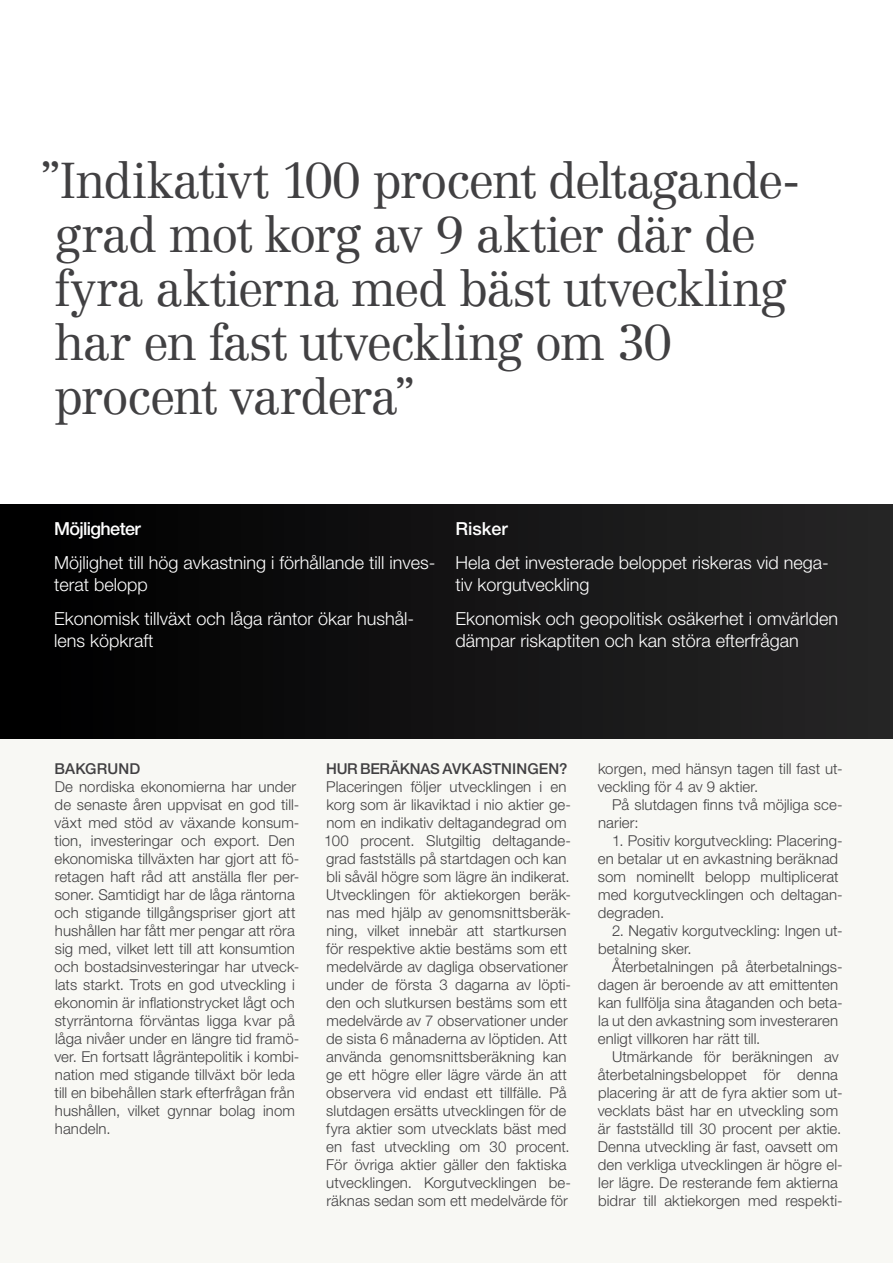
<style>
.page{position:relative;width:893px;height:1263px;background:#fff}
.page>*{position:absolute;margin:0;border:0;box-sizing:border-box;transform-origin:0 0}
.t1{font:300 49.5px/54px "Centennial LT Std";letter-spacing:-.035em;color:#414042}
.t2{font:300 18px/21.6px "Helvetica Neue LT Std";color:#fff}
.t3{font:500 18px "Helvetica Neue LT Std";letter-spacing:-.035em;color:#fff}
.t4{font:300 15px/18px "Helvetica Neue LT Std";letter-spacing:.005em;color:#414042}
.t5{font:500 15px "Helvetica Neue LT Std";letter-spacing:.005em;color:#414042}
</style>
<div class="page">
<div style="left:0;top:730px;width:893px;height:533px;background:#f8f8f4"></div>
<div style="left:0;top:504px;width:893px;height:234px;background:linear-gradient(to right,#000,#272627)"></div>
<h1 class="t1" style="left:39px;top:154px;width:763px">”Indikativt 100 procent deltagande&shy;grad mot korg av 9 aktier där de fyra aktierna med bäst utveckling har en fast utveckling om 30 procent vardera”</h1>
<p class="t3" style="left:54px;top:518px;width:88px">Möjligheter</p>
<p class="t2" style="left:54px;top:552px;width:383px">Möjlighet till hög avkastning i förhållande till inves&shy;terat belopp</p>
<p class="t2" style="left:54px;top:608px;width:362px">Ekonomisk tillväxt och låga räntor ökar hushål&shy;lens köpkraft</p>
<p class="t3" style="left:455px;top:518px;width:54px">Risker</p>
<p class="t2" style="left:455px;top:552px;width:375px">Hela det investerade beloppet riskeras vid nega&shy;tiv korgutveckling</p>
<p class="t2" style="left:455px;top:608px;width:384px">Ekonomisk och geopolitisk osäkerhet i omvärlden dämpar riskaptiten och kan störa efterfrågan</p>
<p class="t5" style="left:55px;top:760px;width:87px">BAKGRUND</p>
<p class="t4" style="left:54px;top:777px;width:247px">De nordiska ekonomierna har under de senaste åren uppvisat en god till&shy;växt med stöd av växande konsum&shy;tion, investeringar och export. Den ekonomiska tillväxten har gjort att fö&shy;retagen haft råd att anställa fler per&shy;soner. Samtidigt har de låga räntorna och stigande tillgångspriser gjort att hushållen har fått mer pengar att röra sig med, vilket lett till att konsumtion och bostadsinvesteringar har utveck&shy;lats starkt. Trots en god utveckling i ekonomin är inflationstrycket lågt och styrräntorna förväntas ligga kvar på låga nivåer under en längre tid framö&shy;ver. En fortsatt lågräntepolitik i kombi&shy;nation med stigande tillväxt bör leda till en bibehållen stark efterfrågan från hushållen, vilket gynnar bolag inom handeln.</p>
<p class="t5" style="left:326px;top:760px;width:243px">HUR BERÄKNAS AVKASTNINGEN?</p>
<p class="t4" style="left:324px;top:777px;width:248px">Placeringen följer utvecklingen i en korg som är likaviktad i nio aktier ge&shy;nom en indikativ deltagandegrad om 100 procent. Slutgiltig deltagande&shy;grad fastställs på startdagen och kan bli såväl högre som lägre än indikerat.<br>Utvecklingen för aktiekorgen beräk&shy;nas med hjälp av genomsnittsberäk&shy;ning, vilket innebär att startkursen för respektive aktie bestäms som ett medelvärde av dagliga observationer under de första 3 dagarna av löpti&shy;den och slutkursen bestäms som ett medelvärde av 7 observationer under de sista 6 månaderna av löptiden. Att använda genomsnittsberäkning kan ge ett högre eller lägre värde än att observera vid endast ett tillfälle. På slutdagen ersätts utvecklingen för de fyra aktier som utvecklats bäst med en fast utveckling om 30 procent.<br>För övriga aktier gäller den faktiska utvecklingen. Korgutvecklingen be&shy;räknas sedan som ett medelvärde för</p>
<p class="t4" style="left:598px;top:759px;width:246px">korgen, med hänsyn tagen till fast ut&shy;veckling för 4 av 9 aktier.</p>
<p class="t4" style="left:598px;top:795px;width:246px;text-indent:14px">På slutdagen finns två möjliga sce&shy;narier:</p>
<p class="t4" style="left:598px;top:831px;width:246px;text-indent:14px">1. Positiv korgutveckling: Placering&shy;en betalar ut en avkastning beräknad som nominellt belopp multiplicerat med korgutvecklingen och deltagan&shy;degraden.</p>
<p class="t4" style="left:598px;top:921px;width:246px;text-indent:14px">2. Negativ korgutveckling: Ingen ut&shy;betalning sker.</p>
<p class="t4" style="left:598px;top:957px;width:246px;text-indent:14px">Återbetalningen på återbetalnings&shy;dagen är beroende av att emittenten kan fullfölja sina åtaganden och beta&shy;la ut den avkastning som investeraren enligt villkoren har rätt till.</p>
<p class="t4" style="left:598px;top:1047px;width:246px;text-indent:14px">Utmärkande för beräkningen av återbetalningsbeloppet för denna placering är att de fyra aktier som ut&shy;vecklats bäst har en utveckling som är fastställd till 30 procent per aktie.<br>Denna utveckling är fast, oavsett om den verkliga utvecklingen är högre el&shy;ler lägre. De resterande fem aktierna bidrar till aktiekorgen med respekti-</p>
</div>
